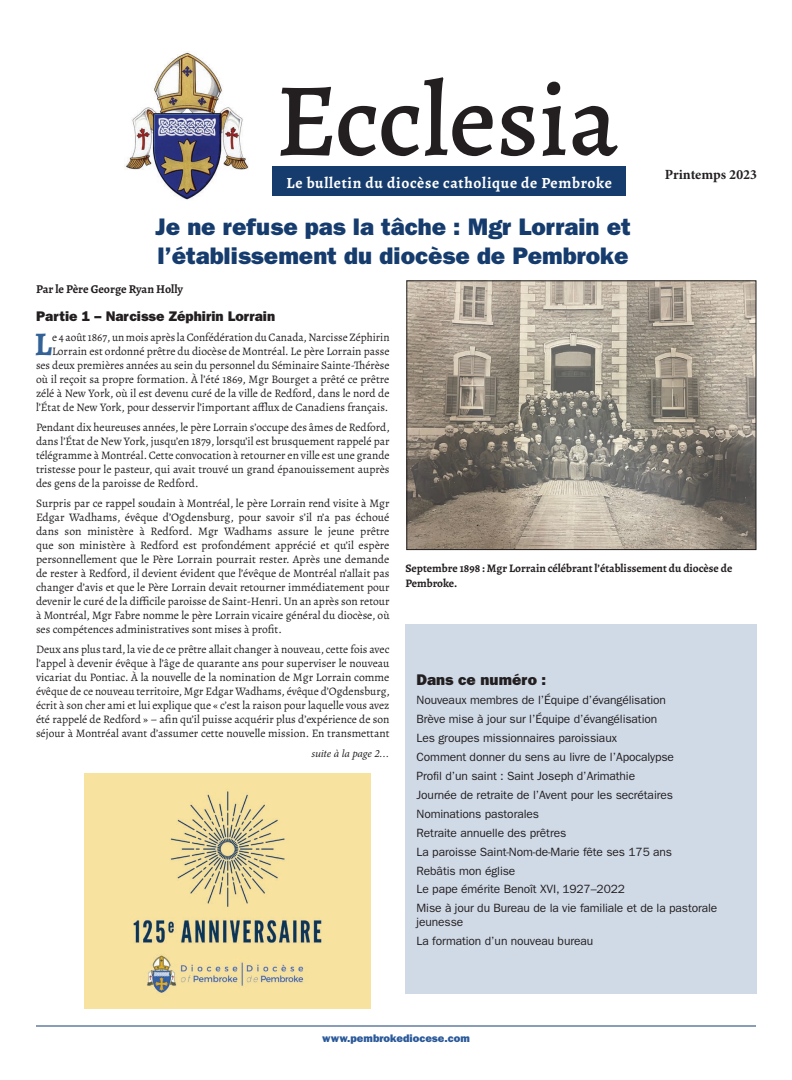
<style>
.page{position:relative;width:792px;height:1080px;background:#fff}
.page>*{position:absolute;margin:0;border:0;box-sizing:border-box;transform-origin:0 0}
.t1{font:500 104.6px "Alegreya";color:#231f20}
.t2{font:700 33.1px "Alegreya";color:#336296}
.t3{font:24px/28.8px "ITC Franklin Gothic Std Hvy";color:#163c6e}
.t4{font:700 15.5px "Alegreya";letter-spacing:.045em;color:#fff}
.t5{font:800 15.5px "Franklin Gothic";color:#231f20}
.t6{font:800 14px "Franklin Gothic";color:#231f20}
.t7{font:700 14px "Minion Pro";letter-spacing:-.005em;color:#231f20}
.t8{font:12px/19px "ITC Franklin Gothic Std";letter-spacing:-.01em;color:#231f20}
.t9{font:700 12px "Alegreya";color:#231f20}
.t10{font:11.5px/14px "Alegreya";color:#231f20;text-align:justify}
.t11{font:700 11.5px/15px "Alegreya";color:#231f20}
.t12{font:11px "ITC Franklin Gothic Std Hvy";color:#2a5999}
.t13{font:italic 11px "Minion Pro";letter-spacing:-.01em;color:#231f20}
</style>
<div class="page">
<hr style="left:36px;top:1026px;width:720px;height:1px;background:#163c6e">
<img style="left:84px;top:773px;width:286px;height:236px">
<img style="left:124px;top:52px;width:124px;height:148px">
<div style="left:272px;top:166px;width:354px;height:30px;background:#163c6d"></div>
<div style="left:406px;top:624px;width:351px;height:370px;background:#d0dae7"></div>
<img style="left:409px;top:283px;width:345px;height:265px">
<div style="left:407px;top:281px;width:349px;height:269px;border:1px solid #231f20"></div>
<h1 class="t1" style="left:275px;top:52px;width:345px">Ecclesia</h1>
<h3 class="t4" style="left:287px;top:172px;width:327px">Le bulletin du diocèse catholique de Pembroke</h3>
<h3 class="t3" style="left:155px;top:212px;width:477px">Je ne refuse pas la tâche : Mgr Lorrain et l’établissement du diocèse de Pembroke</h3>
<p class="t7" style="left:665px;top:166px;width:94px">Printemps 2023</p>
<p class="t9" style="left:36px;top:281px;width:149px">Par le Père George Ryan Holly</p>
<p class="t6" style="left:36px;top:308px;width:241px">Partie 1 – Narcisse Zéphirin Lorrain</p>
<h2 class="t2" style="left:35px;top:321px;width:19px">L</h2>
<p class="t10" style="left:36px;top:330px;width:355px;text-align:right">e 4 août 1867, un mois après la Confédération du Canada, Narcisse Zéphirin Lorrain est ordonné prêtre du diocèse de Montréal. Le père Lorrain passe ses deux premières années au sein du personnel du Séminaire Sainte-Thérèse où il reçoit sa propre formation. À l’été 1869, Mgr Bourget a prêté ce prêtre zélé à New York, où il est devenu curé de la ville de Redford, dans le nord de l’État de New York, pour desservir l’important afflux de Canadiens français.</p>
<p class="t10" style="left:36px;top:420px;width:355px">Pendant dix heureuses années, le père Lorrain s’occupe des âmes de Redford, dans l’État de New York, jusqu’en 1879, lorsqu’il est brusquement rappelé par télégramme à Montréal. Cette convocation à retourner en ville est une grande tristesse pour le pasteur, qui avait trouvé un grand épanouissement auprès des gens de la paroisse de Redford.</p>
<p class="t10" style="left:36px;top:496px;width:355px">Surpris par ce rappel soudain à Montréal, le père Lorrain rend visite à Mgr Edgar Wadhams, évêque d’Ogdensburg, pour savoir s’il n’a pas échoué dans son ministère à Redford. Mgr Wadhams assure le jeune prêtre que son ministère à Redford est profondément apprécié et qu’il espère personnellement que le Père Lorrain pourrait rester. Après une demande de rester à Redford, il devient évident que l’évêque de Montréal n’allait pas changer d’avis et que le Père Lorrain devait retourner immédiatement pour devenir le curé de la difficile paroisse de Saint-Henri. Un an après son retour à Montréal, Mgr Fabre nomme le père Lorrain vicaire général du diocèse, où ses compétences administratives sont mises à profit.</p>
<p class="t10" style="left:36px;top:642px;width:355px">Deux ans plus tard, la vie de ce prêtre allait changer à nouveau, cette fois avec l’appel à devenir évêque à l’âge de quarante ans pour superviser le nouveau vicariat du Pontiac. À la nouvelle de la nomination de Mgr Lorrain comme évêque de ce nouveau territoire, Mgr Edgar Wadhams, évêque d’Ogdensburg, écrit à son cher ami et lui explique que « c’est la raison pour laquelle vous avez été rappelé de Redford » – afin qu’il puisse acquérir plus d’expérience de son séjour à Montréal avant d’assumer cette nouvelle mission. En transmettant</p>
<p class="t13" style="left:311px;top:746px;width:80px">suite à la page 2…</p>
<p class="t11" style="left:406px;top:561px;width:328px">Septembre 1898 : Mgr Lorrain célébrant l’établissement du diocèse de<br>Pembroke.</p>
<h3 class="t5" style="left:417px;top:670px;width:131px">Dans ce numéro :</h3>
<p class="t8" style="left:417px;top:690px;width:302px">Nouveaux membres de l’Équipe d’évangélisation<br>Brève mise à jour sur l’Équipe d’évangélisation<br>Les groupes missionnaires paroissiaux<br>Comment donner du sens au livre de l’Apocalypse<br>Profil d’un saint : Saint Joseph d’Arimathie<br>Journée de retraite de l’Avent pour les secrétaires Nominations pastorales<br>Retraite annuelle des prêtres<br>La paroisse Saint-Nom-de-Marie fête ses 175 ans<br>Rebâtis mon église<br>Le pape émérite Benoît XVI, 1927–2022<br>Mise à jour du Bureau de la vie familiale et de la pastorale</p>
<p class="t8" style="left:417px;top:913px;width:178px">jeunesse<br>La formation d’un nouveau bureau</p>
<p class="t12" style="left:322px;top:1031px;width:149px">www.pembrokediocese.com</p>
</div>
